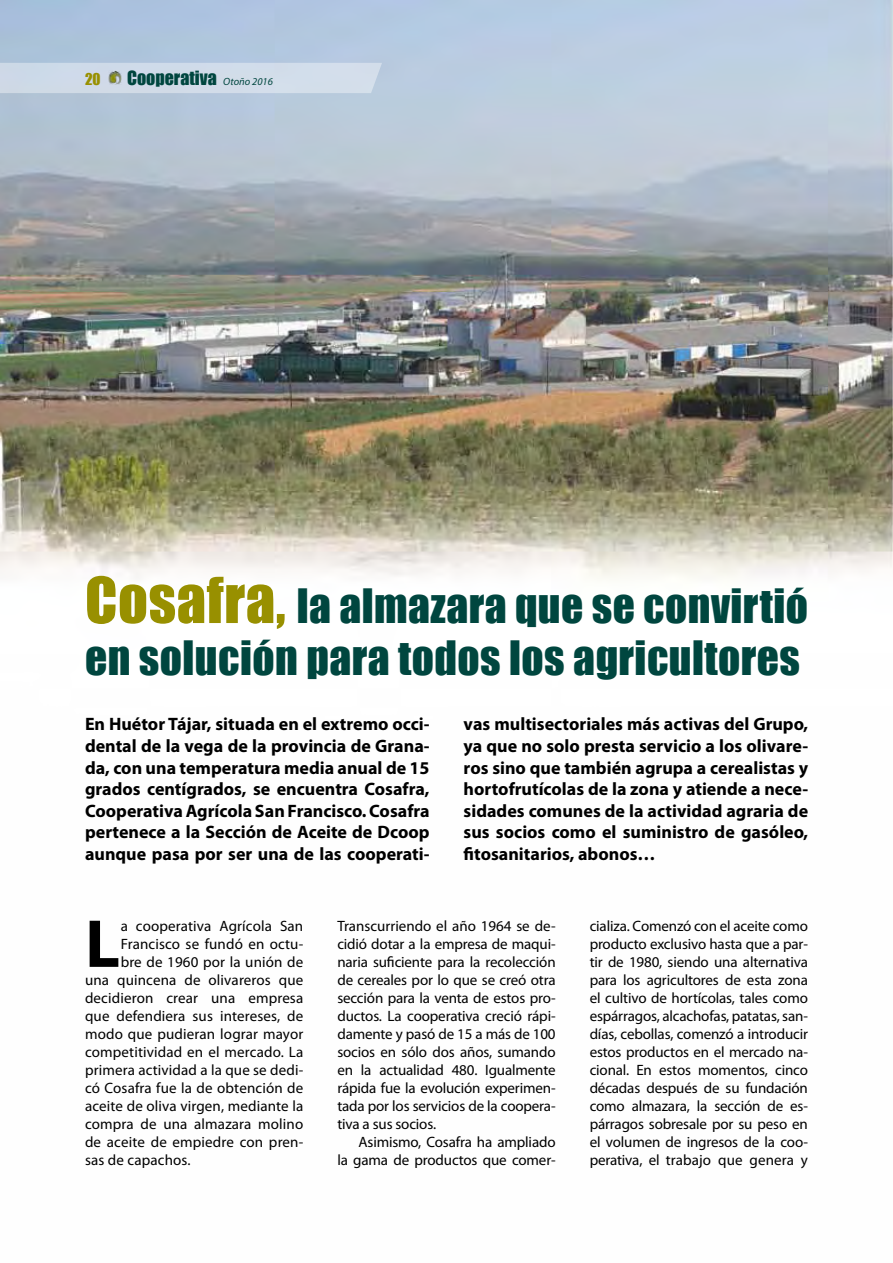
<style>
.page{position:relative;width:893px;height:1263px;background:#fff}
.page>*{position:absolute;margin:0;border:0;box-sizing:border-box;transform-origin:0 0}
.t1{font:700 68.4px "Myriad Pro";color:#000}
.t2{font:43.5px/52.2px "Impact";letter-spacing:.01em;color:#00463f}
.t3{font:700 18px/21.6px "Myriad Pro";color:#000;text-align:justify}
.t4{font:18px "Impact";color:#00463f}
.t5{font:15px/18px "Myriad Pro";letter-spacing:.01em;color:#000;text-align:justify}
.t6{font:15px/18px "Myriad Pro";letter-spacing:-.01em;color:#000;text-align:right}
.t7{font:15px "Impact";color:#989000}
.s1{font-family:"Myriad Pro";font-style:italic;font-size:10.5px}
.s2{font-size:58.5px;color:#989000}
</style>
<div class="page">
<img style="left:0;top:0;width:893px;height:579px">
<div style="left:0;top:63px;width:382px;height:30px;background:#d1dbe9"></div>
<img style="left:107px;top:71px;width:15px;height:14px">
<p class="t7" style="left:85px;top:67px;width:17px">20</p>
<p class="t4" style="left:127px;top:64px;width:147px">Cooperativa <span class="s1">Otoño 2016</span></p>
<h2 class="t2" style="left:85px;top:579px;width:724px"><span class="s2">Cosafra,</span> la almazara que se convirtió en solución para todos los agricultores</h2>
<p class="t3" style="left:85px;top:713px;width:346px">En Huétor Tájar, situada en el extremo occi&shy;dental de la vega de la provincia de Grana&shy;da, con una temperatura media anual de 15 grados centígrados, se encuentra Cosafra, Cooperativa Agrícola San Francisco. Cosafra pertenece a la Sección de Aceite de Dcoop aunque pasa por ser una de las cooperati-</p>
<p class="t3" style="left:464px;top:713px;width:346px">vas multisectoriales más activas del Grupo, ya que no solo presta servicio a los olivare&shy;ros sino que también agrupa a cerealistas y hortofrutícolas de la zona y atiende a nece&shy;sidades comunes de la actividad agraria de sus socios como el suministro de gasóleo, fitosanitarios, abonos…</p>
<h1 class="t1" style="left:85px;top:899px;width:36px">L</h1>
<p class="t5" style="left:121px;top:916px;width:184px">a cooperativa Agrícola San</p>
<p class="t5" style="left:121px;top:934px;width:184px">Francisco se fundó en octu-</p>
<p class="t5" style="left:121px;top:952px;width:184px">bre de 1960 por la unión de</p>
<p class="t5" style="left:85px;top:970px;width:220px">una quincena de olivareros que</p>
<p class="t5" style="left:85px;top:988px;width:220px">decidieron crear una empresa</p>
<p class="t5" style="left:85px;top:1006px;width:220px">que defendiera sus intereses, de</p>
<p class="t5" style="left:85px;top:1024px;width:220px">modo que pudieran lograr mayor</p>
<p class="t5" style="left:85px;top:1042px;width:220px">competitividad en el mercado. La</p>
<p class="t5" style="left:85px;top:1060px;width:220px">primera actividad a la que se dedi-</p>
<p class="t5" style="left:85px;top:1078px;width:220px">có Cosafra fue la de obtención de</p>
<p class="t5" style="left:85px;top:1096px;width:220px">aceite de oliva virgen, mediante la</p>
<p class="t5" style="left:85px;top:1114px;width:220px">compra de una almazara molino</p>
<p class="t5" style="left:85px;top:1132px;width:220px">de aceite de empiedre con pren-</p>
<p class="t5" style="left:85px;top:1150px;width:107px">sas de capachos.</p>
<p class="t5" style="left:337px;top:916px;width:220px">Transcurriendo el año 1964 se de&shy;cidió dotar a la empresa de maqui&shy;naria suficiente para la recolección de cereales por lo que se creó otra sección para la venta de estos pro&shy;ductos. La cooperativa creció rápi&shy;damente y pasó de 15 a más de 100 socios en sólo dos años, sumando en la actualidad 480. Igualmente rápida fue la evolución experimen&shy;tada por los servicios de la coopera&shy;tiva a sus socios.</p>
<p class="t6" style="left:337px;top:1132px;width:220px">Asimismo, Cosafra ha ampliado<br>la gama de productos que comer-</p>
<p class="t5" style="left:590px;top:916px;width:220px">cializa. Comenzó con el aceite como producto exclusivo hasta que a par&shy;tir de 1980, siendo una alternativa para los agricultores de esta zona el cultivo de hortícolas, tales como espárragos, alcachofas, patatas, san&shy;días, cebollas, comenzó a introducir estos productos en el mercado na&shy;cional. En estos momentos, cinco décadas después de su fundación como almazara, la sección de es&shy;párragos sobresale por su peso en el volumen de ingresos de la coo&shy;perativa, el trabajo que genera y</p>
</div>
